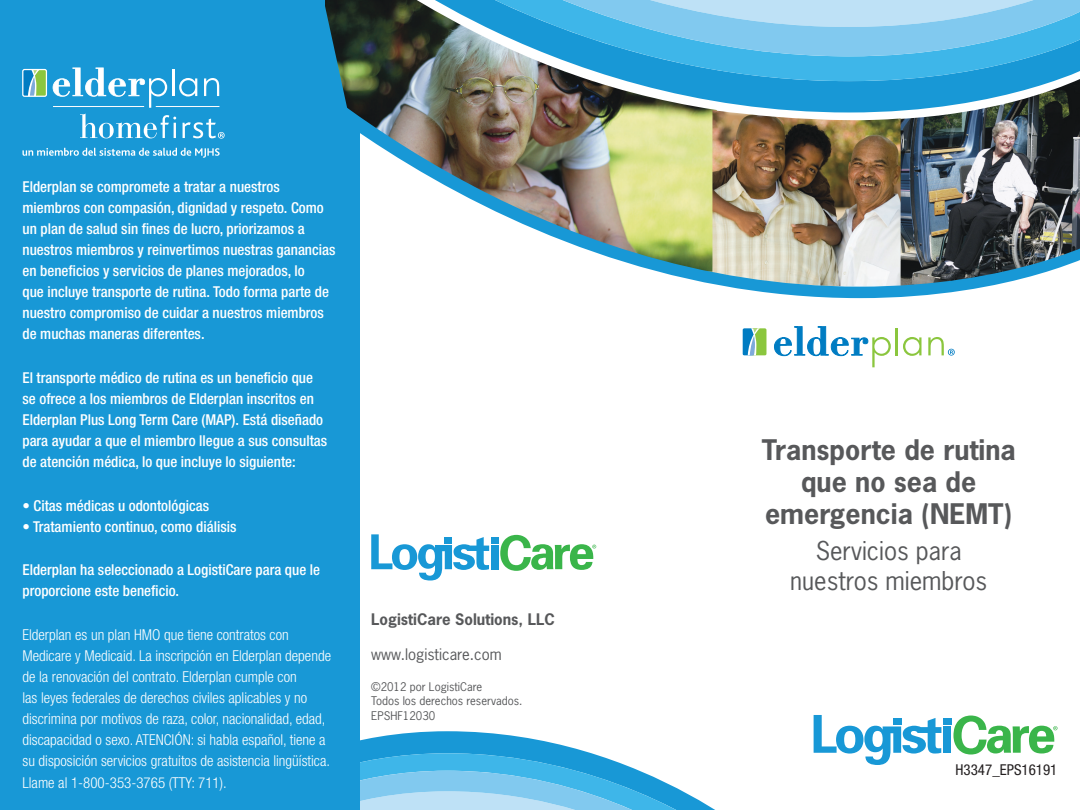
<style>
.page{position:relative;width:1080px;height:810px;background:#fff}
.page>*{position:absolute;margin:0;border:0;box-sizing:border-box;transform-origin:0 0}
.t1{font:700 26.75px/32px "News Gothic Std";color:#57585a;text-align:center}
.t2{font:24.38px/29.2px "News Gothic Std";color:#57585a;text-align:center}
.t3{font:500 condensed 15px/21.1px "Helvetica Neue";color:#fff}
.t4{font:300 condensed 15px/21.1px "Helvetica Neue";color:#fff}
.t5{font:700 15px "News Gothic Std";color:#57585a}
.t6{font:15px "News Gothic Std";color:#57585a}
.t7{font:condensed 15px "Helvetica Neue";color:#231f20}
.t8{font:11.25px/14.8px "News Gothic Std";color:#57585a}
</style>
<div class="page">
<svg style="left:360px;top:731px;width:231px;height:22px;fill:#1898d6"></svg>
<svg style="left:360px;top:753px;width:355px;height:57px;background:#78c6ec"></svg>
<div style="left:0;top:0;width:360px;height:810px;background:#1898d6"></div>
<svg style="left:774px;top:326px;width:117px;height:41px"></svg>
<hr style="left:896px;top:328px;width:2px;height:27px;background:#8bc63e">
<svg style="left:903px;top:337px;width:19px;height:19px"></svg>
<svg style="left:928px;top:337px;width:27px;height:19px"></svg>
<svg style="left:742px;top:328px;width:25px;height:28px"></svg>
<svg style="left:953px;top:716px;width:105px;height:39px"></svg>
<svg style="left:814px;top:715px;width:127px;height:50px"></svg>
<div style="left:893px;top:718px;width:8px;height:7px;background:#1898d6"></div>
<div style="left:943px;top:718px;width:8px;height:7px;background:#1898d6"></div>
<div style="left:943px;top:726px;width:8px;height:27px;background:#1898d6"></div>
<img style="left:325px;top:0;width:755px;height:298px">
<img style="left:337px;top:81px;width:743px;height:31px">
<img style="left:337px;top:56px;width:743px;height:25px">
<svg style="left:337px;top:0;width:743px;height:56px;background:#6bafcd"></svg>
<svg style="left:22px;top:68px;width:203px;height:71px"></svg>
<svg style="left:22px;top:148px;width:198px;height:10px"></svg>
<svg style="left:500px;top:535px;width:96px;height:36px"></svg>
<svg style="left:371px;top:534px;width:118px;height:47px"></svg>
<div style="left:445px;top:537px;width:7px;height:6px;background:#1898d6"></div>
<div style="left:491px;top:537px;width:7px;height:6px;background:#1898d6"></div>
<div style="left:491px;top:545px;width:7px;height:24px;background:#1898d6"></div>
<p class="t3" style="left:22px;top:176px;width:315px">Elderplan se compromete a tratar a nuestros miembros con compasión, dignidad y respeto. Como un plan de salud sin fines de lucro, priorizamos a nuestros miembros y reinvertimos nuestras ganancias en beneficios y servicios de planes mejorados, lo<br>que incluye transporte de rutina. Todo forma parte de nuestro compromiso de cuidar a nuestros miembros de muchas maneras diferentes.</p>
<p class="t3" style="left:22px;top:367px;width:306px">El transporte médico de rutina es un beneficio que se ofrece a los miembros de Elderplan inscritos en Elderplan Plus Long Term Care (MAP). Está diseñado para ayudar a que el miembro llegue a sus consultas de atención médica, lo que incluye lo siguiente:</p>
<p class="t3" style="left:22px;top:495px;width:188px">• Citas médicas u odontológicas</p>
<p class="t3" style="left:22px;top:516px;width:215px">• Tratamiento continuo, como diálisis</p>
<p class="t3" style="left:22px;top:559px;width:299px">Elderplan ha seleccionado a LogistiCare para que le proporcione este beneficio.</p>
<p class="t4" style="left:22px;top:624px;width:310px">Elderplan es un plan HMO que tiene contratos con Medicare y Medicaid. La inscripción en Elderplan depende de la renovación del contrato. Elderplan cumple con<br>las leyes federales de derechos civiles aplicables y no discrimina por motivos de raza, color, nacionalidad, edad, discapacidad o sexo. ATENCIÓN: si habla español, tiene a su disposición servicios gratuitos de asistencia lingüística.<br>Llame al 1‑800‑353‑3765 (TTY: 711).</p>
<p class="t5" style="left:371px;top:610px;width:185px">LogistiCare Solutions, LLC</p>
<p class="t6" style="left:371px;top:645px;width:132px">www.logisticare.com</p>
<p class="t8" style="left:371px;top:679px;width:153px">©2012 por LogistiCare<br>Todos los derechos reservados.<br>EPSHF12030</p>
<h1 class="t1" style="left:762px;top:433px;width:256px">Transporte de rutina que no sea de emergencia (NEMT)</h1>
<h2 class="t2" style="left:790px;top:536px;width:198px">Servicios para nuestros miembros</h2>
<p class="t7" style="left:955px;top:761px;width:104px">H3347_EPS16191</p>
</div>
